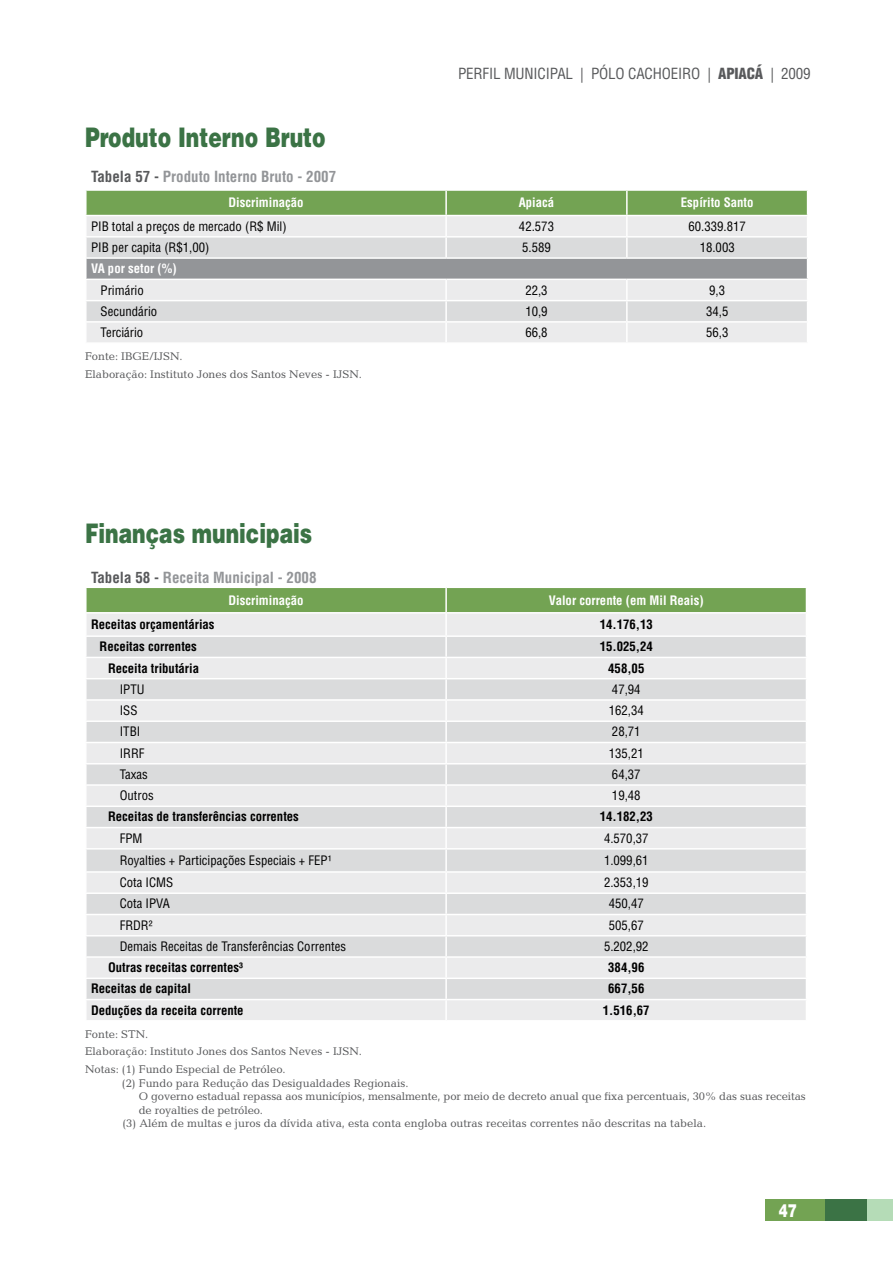
<style>
.page{position:relative;width:893px;height:1276px;background:#fff}
.page>*{position:absolute;margin:0;border:0;box-sizing:border-box;transform-origin:0 0}
.t1{font:900 27px "Helvetica LT Std";color:#3b7345;scale:.75 1}
.t2{font:900 18px "Helvetica LT Std";color:#fff;scale:.75 1}
.t3{font:700 condensed 15px "Helvetica LT Std";color:#939598}
.t4{font:condensed 15px "Helvetica LT Std";letter-spacing:-.01em;color:#58595b}
.t5{font:900 condensed 15px "Helvetica LT Std";color:#58595b}
.t6{font:condensed 12.75px "Helvetica LT Std";color:#000}
.t7{font:700 condensed 12.75px "Helvetica LT Std";color:#000}
.t8{font:700 condensed 12.75px "Helvetica LT Std";color:#fff}
.t9{font:11.25px/17.7px "Candida Std";color:#58595b}
.s1{font-weight:400}
.s2{color:#58595b}
</style>
<div class="page">
<div style="left:766px;top:1199px;width:59px;height:21px;background:#73a353"></div>
<div style="left:825px;top:1199px;width:42px;height:21px;background:#3b7345"></div>
<div style="left:867px;top:1199px;width:26px;height:21px;background:#b5dcb7"></div>
<svg style="left:86px;top:190px;width:722px;height:152px;background:#c9d1c6"></svg>
<hr style="left:627px;top:321px;width:181px;height:2px;background:#fff">
<svg style="left:86px;top:587px;width:720px;height:433px;background:#dee1de"></svg>
<hr style="left:446px;top:977px;width:361px;height:2px;background:#fff">
<h3 class="t4" style="left:458px;top:64px;width:213px">PERFIL MUNICIPAL | pÓlo cachoeiro</h3>
<h3 class="t5" style="left:707px;top:64px;width:28px"><span class="s1">|</span> Apiacá</h3>
<h3 class="t4" style="left:770px;top:64px;width:42px">| 2009</h3>
<h1 class="t1" style="left:85px;top:120px;width:323px">Produto Interno Bruto</h1>
<h3 class="t3" style="left:91px;top:167px;width:247px"><span class="s2">Tabela 57 -</span> Produto Interno Bruto - 2007</h3>
<p class="t8" style="left:228px;top:195px;width:77px">Discriminação</p>
<p class="t8" style="left:519px;top:195px;width:37px">Apiacá</p>
<p class="t8" style="left:681px;top:195px;width:74px">Espírito Santo</p>
<p class="t6" style="left:91px;top:218px;width:197px">PIB total a preços de mercado (R$ Mil)</p>
<p class="t6" style="left:519px;top:218px;width:37px">42.573</p>
<p class="t6" style="left:688px;top:218px;width:59px">60.339.817</p>
<p class="t6" style="left:91px;top:239px;width:120px">PIB per capita (R$1,00)</p>
<p class="t6" style="left:522px;top:239px;width:30px">5.589</p>
<p class="t6" style="left:700px;top:239px;width:37px">18.003</p>
<p class="t8" style="left:91px;top:261px;width:87px">VA por setor (%)</p>
<p class="t6" style="left:101px;top:282px;width:45px">Primário</p>
<p class="t6" style="left:525px;top:282px;width:24px">22,3</p>
<p class="t6" style="left:709px;top:282px;width:17px">9,3</p>
<p class="t6" style="left:101px;top:303px;width:58px">Secundário</p>
<p class="t6" style="left:525px;top:303px;width:24px">10,9</p>
<p class="t6" style="left:706px;top:303px;width:24px">34,5</p>
<p class="t6" style="left:101px;top:324px;width:44px">Terciário</p>
<p class="t6" style="left:525px;top:324px;width:24px">66,8</p>
<p class="t6" style="left:706px;top:324px;width:24px">56,3</p>
<p class="t9" style="left:85px;top:347px;width:278px">Fonte: IBGE/IJSN.<br>Elaboração: Instituto Jones dos Santos Neves - IJSN.</p>
<h1 class="t1" style="left:85px;top:516px;width:305px">Finanças municipais</h1>
<h3 class="t3" style="left:91px;top:568px;width:227px"><span class="s2">Tabela 58 -</span> Receita Municipal - 2008</h3>
<p class="t8" style="left:228px;top:592px;width:77px">Discriminação</p>
<p class="t8" style="left:549px;top:592px;width:156px">Valor corrente (em Mil Reais)</p>
<p class="t7" style="left:91px;top:616px;width:125px">Receitas orçamentárias</p>
<p class="t7" style="left:600px;top:616px;width:55px">14.176,13</p>
<p class="t7" style="left:100px;top:639px;width:99px">Receitas correntes</p>
<p class="t7" style="left:600px;top:639px;width:55px">15.025,24</p>
<p class="t7" style="left:108px;top:660px;width:93px">Receita tributária</p>
<p class="t7" style="left:608px;top:660px;width:38px">458,05</p>
<p class="t6" style="left:120px;top:681px;width:26px">IPTU</p>
<p class="t6" style="left:612px;top:681px;width:30px">47,94</p>
<p class="t6" style="left:120px;top:702px;width:19px">ISS</p>
<p class="t6" style="left:609px;top:702px;width:37px">162,34</p>
<p class="t6" style="left:120px;top:724px;width:22px">ITBI</p>
<p class="t6" style="left:612px;top:724px;width:30px">28,71</p>
<p class="t6" style="left:120px;top:745px;width:26px">IRRF</p>
<p class="t6" style="left:609px;top:745px;width:37px">135,21</p>
<p class="t6" style="left:120px;top:766px;width:30px">Taxas</p>
<p class="t6" style="left:612px;top:766px;width:30px">64,37</p>
<p class="t6" style="left:120px;top:787px;width:35px">Outros</p>
<p class="t6" style="left:612px;top:787px;width:30px">19,48</p>
<p class="t7" style="left:108px;top:809px;width:192px">Receitas de transferências correntes</p>
<p class="t7" style="left:600px;top:809px;width:55px">14.182,23</p>
<p class="t6" style="left:120px;top:830px;width:24px">FPM</p>
<p class="t6" style="left:604px;top:830px;width:46px">4.570,37</p>
<p class="t6" style="left:120px;top:852px;width:213px">Royalties + Participações Especiais + FEP¹</p>
<p class="t6" style="left:604px;top:852px;width:46px">1.099,61</p>
<p class="t6" style="left:120px;top:874px;width:55px">Cota ICMS</p>
<p class="t6" style="left:604px;top:874px;width:46px">2.353,19</p>
<p class="t6" style="left:120px;top:895px;width:52px">Cota IPVA</p>
<p class="t6" style="left:609px;top:895px;width:37px">450,47</p>
<p class="t6" style="left:120px;top:917px;width:34px">FRDR²</p>
<p class="t6" style="left:609px;top:917px;width:37px">505,67</p>
<p class="t6" style="left:120px;top:938px;width:228px">Demais Receitas de Transferências Correntes</p>
<p class="t6" style="left:604px;top:938px;width:46px">5.202,92</p>
<p class="t7" style="left:108px;top:959px;width:136px">Outras receitas correntes³</p>
<p class="t7" style="left:608px;top:959px;width:38px">384,96</p>
<p class="t7" style="left:91px;top:980px;width:101px">Receitas de capital</p>
<p class="t7" style="left:608px;top:980px;width:38px">667,56</p>
<p class="t7" style="left:91px;top:1002px;width:154px">Deduções da receita corrente</p>
<p class="t7" style="left:603px;top:1002px;width:48px">1.516,67</p>
<p class="t9" style="left:85px;top:1025px;width:278px">Fonte: STN.<br>Elaboração: Instituto Jones dos Santos Neves - IJSN.<br>Notas: (1) Fundo Especial de Petróleo.</p>
<p class="t9" style="left:122px;top:1074px;width:288px">(2) Fundo para Redução das Desigualdades Regionais.</p>
<p class="t9" style="left:139px;top:1087px;width:668px">O governo estadual repassa aos municípios, mensalmente, por meio de decreto anual que fixa percentuais, 30% das suas receitas</p>
<p class="t9" style="left:139px;top:1101px;width:126px">de royalties de petróleo.</p>
<p class="t9" style="left:123px;top:1114px;width:585px">(3) Além de multas e juros da dívida ativa, esta conta engloba outras receitas correntes não descritas na tabela.</p>
<h2 class="t2" style="left:779px;top:1199px;width:26px">47</h2>
</div>
